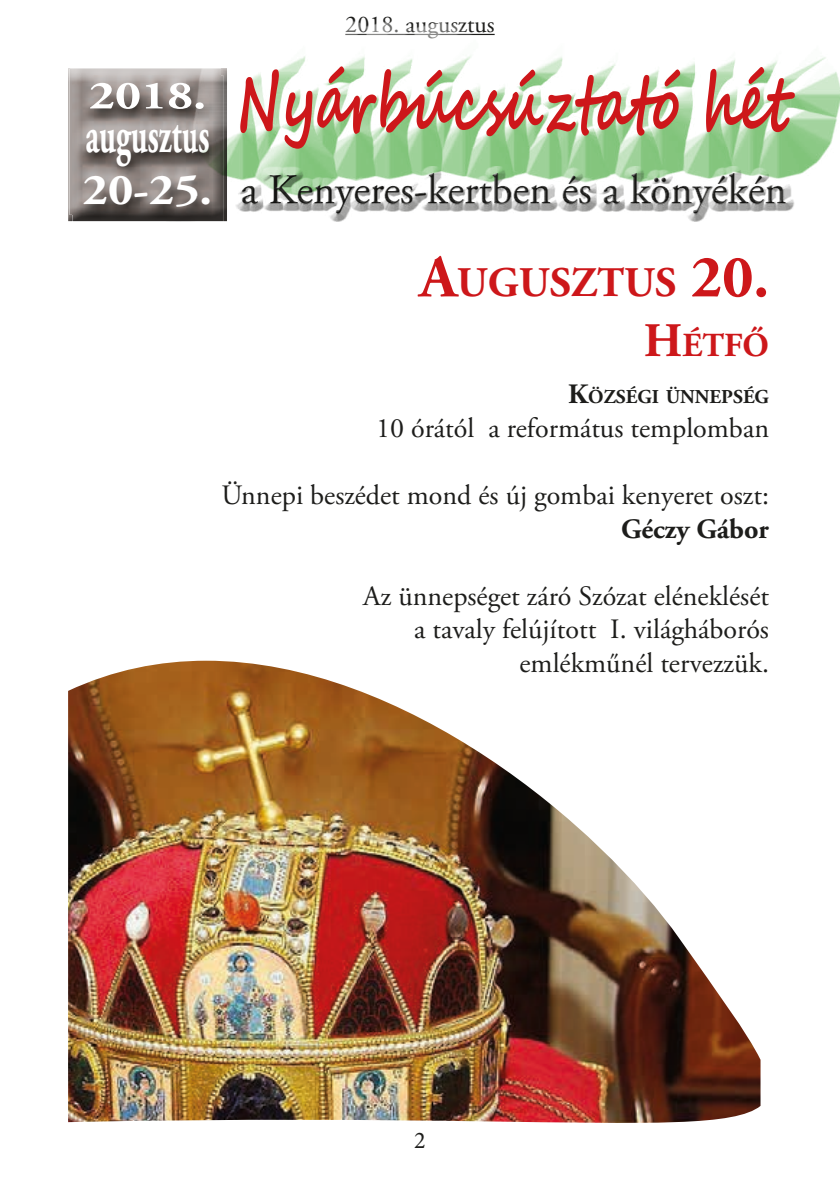
<style>
.page{position:relative;width:840px;height:1191px;background:#fff}
.page>*{position:absolute;margin:0;border:0;box-sizing:border-box;transform-origin:0 0}
.t1{font:700 77.4px "Segoe Script";color:#cd171a;scale:.7 1}
.t2{font:700 54px "Adobe Garamond Pro";color:#fff;scale:.57 1}
.t3{font:700 44px "Adobe Garamond Pro";color:#fff;scale:1.1 1}
.t4{font:42px "Adobe Garamond Pro";color:#1d1d1b}
.t5{font:700 42px "Adobe Garamond Pro";color:#cd171a}
.t6{font:700 40px "Adobe Garamond Pro";color:#fff;scale:1.25 1}
.t7{font:700 33.6px "Adobe Garamond Pro";color:#cd171a}
.t8{font:28px/33.6px "Adobe Garamond Pro";color:#1d1d1b;text-align:right}
.t9{font:700 28px "Adobe Garamond Pro";color:#1d1d1b}
.t10{font:24px "Adobe Garamond Pro";color:#1d1d1b}
.t11{font:24px "Minion Pro";color:#1d1d1b}
.t12{font:700 19.6px "Adobe Garamond Pro";color:#1d1d1b}
.s1{font-size:60px}
.s2{font-size:48px}
.s3{font-size:28px}
</style>
<div class="page">
<div style="left:56px;top:59px;width:186px;height:177px;background:#1d1d1b;opacity:.75"></div>
<div style="left:193px;top:39px;width:646px;height:156px;background:#3fa535;opacity:.75"></div>
<div style="left:234px;top:166px;width:559px;height:49px;background:#fff;opacity:.75"></div>
<div style="left:234px;top:169px;width:559px;height:53px;background:#1d1d1b;opacity:.75"></div>
<img style="left:68px;top:660px;width:692px;height:463px">
<h3 class="t6" style="left:89px;top:72px;width:95px">2018.</h3>
<h2 class="t2" style="left:85px;top:103px;width:219px">augusztus</h2>
<h3 class="t3" style="left:83px;top:165px;width:119px">20-25.</h3>
<p class="t10" style="left:345px;top:10px;width:151px">2018. augusztus</p>
<h1 class="t1" style="left:236px;top:40px;width:788px">Nyárbúcsúztató hét</h1>
<h3 class="t4" style="left:241px;top:165px;width:546px">a Kenyeres-kertben és a könyékén</h3>
<h3 class="t5" style="left:419px;top:258px;width:351px"><span class="s1">A</span>UGUSZTUS <span class="s1">20.</span></h3>
<p class="t7" style="left:643px;top:326px;width:127px"><span class="s2">H</span>ÉTFŐ</p>
<p class="t12" style="left:568px;top:385px;width:202px"><span class="s3">K</span>ÖZSÉGI ÜNNEPSÉG</p>
<p class="t8" style="left:376px;top:412px;width:394px">10 órától a református templomban</p>
<p class="t8" style="left:221px;top:479px;width:549px">Ünnepi beszédet mond és új gombai kenyeret oszt:</p>
<p class="t9" style="left:620px;top:512px;width:149px">Géczy Gábor</p>
<p class="t8" style="left:363px;top:580px;width:407px">Az ünnepséget záró Szózat eléneklését a tavaly felújított I. világháborós emlékműnél tervezzük.</p>
<p class="t11" style="left:414px;top:1124px;width:13px">2</p>
</div>
